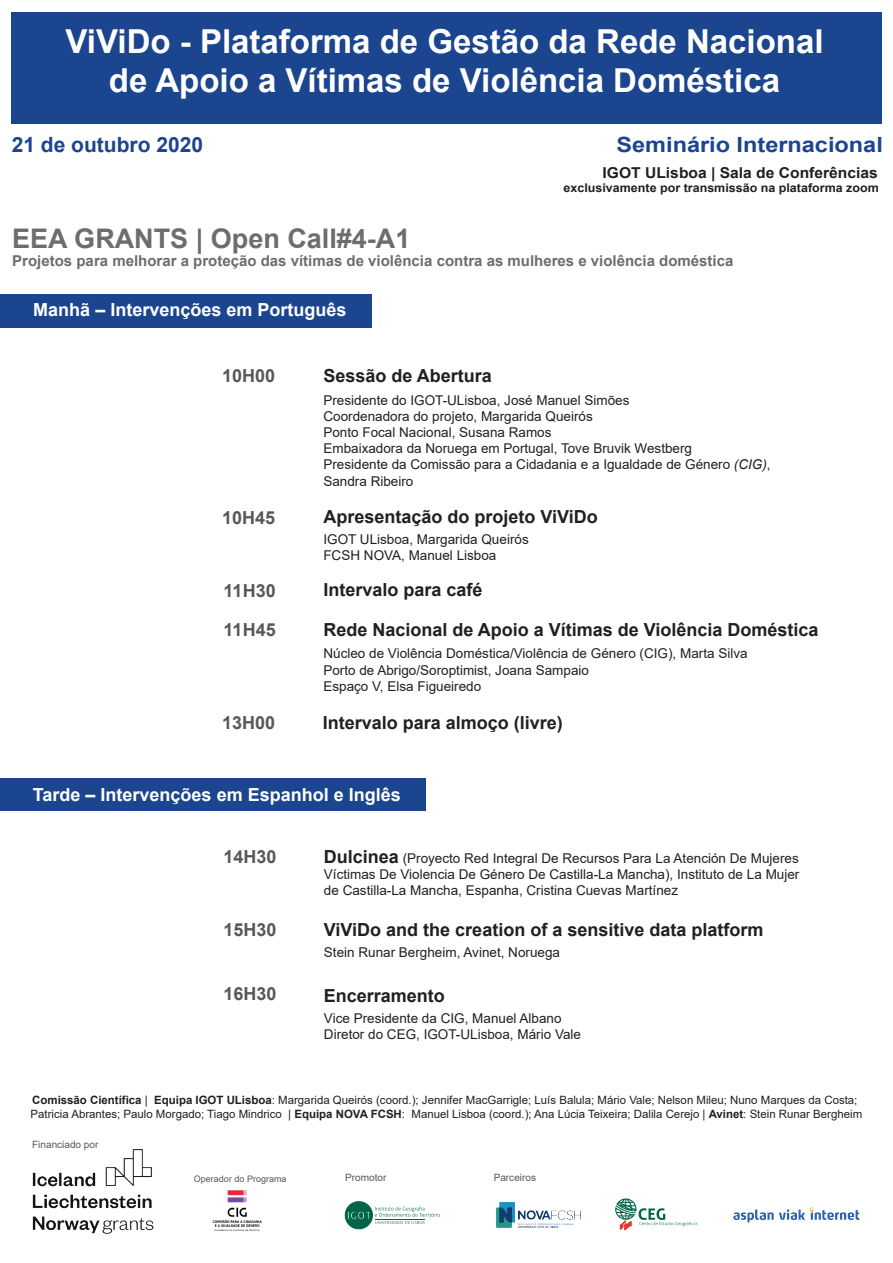
<style>
.page{position:relative;width:893px;height:1263px;background:#fff}
.page>*{position:absolute;margin:0;border:0;box-sizing:border-box;transform-origin:0 0}
.t1{font:700 33px/39.6px "Arial";color:#fff;text-align:center}
.t2{font:700 27px "Arial";color:#6c6d70}
.t3{font:700 21px "Arial";color:#1c4590;scale:1.12 1}
.t4{font:700 21px "Arial";color:#1c4590}
.t5{font:700 18px "Arial";color:#231f20}
.t6{font:700 18px "Arial";color:#fff}
.t7{font:700 18px "Arial";color:#57585a}
.t8{font:700 15px "Arial";color:#6c6d70}
.t9{font:700 15px "Arial";color:#231f20;scale:1.04 1}
.t10{font:13.5px/16.2px "Arial";color:#231f20}
.t11{font:700 12px "Arial";color:#231f20;scale:1.04 1}
.t12{font:11.4px/13.8px "Arial";color:#231f20}
.t13{font:10.05px "Arial";color:#57585a}
.t14{font:9px "Arial";color:#57585a}
.s1{font-style:italic}
.s2{font-weight:700;font-size:18px}
.s3{font-weight:700}
</style>
<div class="page">
<div style="left:11px;top:12px;width:871px;height:112px;background:#1c4590"></div>
<div style="left:0;top:294px;width:371px;height:33px;background:#1c4590"></div>
<div style="left:0;top:779px;width:426px;height:32px;background:#1c4590"></div>
<img style="left:212px;top:1190px;width:50px;height:41px">
<img style="left:496px;top:1203px;width:84px;height:24px">
<svg style="left:615px;top:1198px;width:82px;height:32px"></svg>
<img style="left:733px;top:1207px;width:127px;height:16px">
<svg style="left:345px;top:1201px;width:95px;height:28px"></svg>
<img style="left:32px;top:1149px;width:122px;height:85px">
<h1 class="t1" style="left:65px;top:22px;width:760px">ViViDo - Plataforma de Gestão da Rede Nacional de Apoio a Vítimas de Violência Doméstica</h1>
<h3 class="t4" style="left:12px;top:130px;width:193px">21 de outubro 2020</h3>
<h3 class="t3" style="left:616px;top:130px;width:239px">Seminário Internacional</h3>
<p class="t9" style="left:603px;top:162px;width:266px">IGOT ULisboa | Sala de Conferências</p>
<p class="t11" style="left:564px;top:180px;width:305px">exclusivamente por transmissão na plataforma zoom</p>
<h2 class="t2" style="left:12px;top:220px;width:400px">EEA GRANTS | Open Call#4-A1</h2>
<p class="t8" style="left:12px;top:250px;width:723px">Projetos para melhorar a proteção das vítimas de violência contra as mulheres e violência doméstica</p>
<h3 class="t6" style="left:33px;top:297px;width:315px">Manhã – Intervenções em Português</h3>
<h3 class="t7" style="left:222px;top:363px;width:55px">10H00</h3>
<h3 class="t7" style="left:222px;top:505px;width:55px">10H45</h3>
<h3 class="t5" style="left:323px;top:363px;width:170px">Sessão de Abertura</h3>
<p class="t10" style="left:323px;top:392px;width:449px">Presidente do IGOT-ULisboa, José Manuel Simões<br>Coordenadora do projeto, Margarida Queirós<br>Ponto Focal Nacional, Susana Ramos<br>Embaixadora da Noruega em Portugal, Tove Bruvik Westberg<br>Presidente da Comissão para a Cidadania e a Igualdade de Género <span class="s1">(CIG)</span>, Sandra Ribeiro</p>
<h3 class="t5" style="left:323px;top:504px;width:276px">Apresentação do projeto ViViDo</h3>
<p class="t10" style="left:323px;top:531px;width:207px">IGOT ULisboa, Margarida Queirós<br>FCSH NOVA, Manuel Lisboa</p>
<h3 class="t7" style="left:224px;top:578px;width:54px">11H30</h3>
<h3 class="t5" style="left:323px;top:577px;width:161px">Intervalo para café</h3>
<h3 class="t7" style="left:224px;top:617px;width:54px">11H45</h3>
<h3 class="t5" style="left:323px;top:617px;width:497px">Rede Nacional de Apoio a Vítimas de Violência Doméstica</h3>
<p class="t10" style="left:323px;top:645px;width:426px">Núcleo de Violência Doméstica/Violência de Género (CIG), Marta Silva<br>Porto de Abrigo/Soroptimist, Joana Sampaio<br>Espaço V, Elsa Figueiredo</p>
<h3 class="t7" style="left:222px;top:710px;width:55px">13H00</h3>
<h3 class="t5" style="left:323px;top:709px;width:242px">Intervalo para almoço (livre)</h3>
<h3 class="t6" style="left:33px;top:782px;width:369px">Tarde – Intervenções em Espanhol e Inglês</h3>
<h3 class="t7" style="left:223px;top:844px;width:55px">14H30</h3>
<p class="t10" style="left:324px;top:850px;width:477px;text-align:justify"><span class="s2">Dulcinea</span> (Proyecto Red Integral De Recursos Para La Atención De Mujeres Víctimas De Violencia De Género De Castilla-La Mancha), Instituto de La Mujer de Castilla-La Mancha, Espanha, Cristina Cuevas Martínez</p>
<h3 class="t7" style="left:223px;top:917px;width:55px">15H30</h3>
<h3 class="t5" style="left:324px;top:917px;width:441px">ViViDo and the creation of a sensitive data platform</h3>
<p class="t10" style="left:324px;top:944px;width:238px">Stein Runar Bergheim, Avinet, Noruega</p>
<h3 class="t7" style="left:223px;top:981px;width:55px">16H30</h3>
<h3 class="t5" style="left:324px;top:982px;width:123px">Encerramento</h3>
<p class="t10" style="left:324px;top:1010px;width:259px">Vice Presidente da CIG, Manuel Albano<br>Diretor do CEG, IGOT-ULisboa, Mário Vale</p>
<p class="t12" style="left:31px;top:1093px;width:833px"><span class="s3">Comissão Científica</span> | <span class="s3">Equipa IGOT ULisboa</span>: Margarida Queirós (coord.); Jennifer MacGarrigle; Luís Balula; Mário Vale; Nelson Mileu; Nuno Marques da Costa;<br>Patricia Abrantes; Paulo Morgado; Tiago Mindrico | <span class="s3">Equipa NOVA FCSH</span>: Manuel Lisboa (coord.); Ana Lúcia Teixeira; Dalila Cerejo | <span class="s3">Avinet</span>: Stein Runar Bergheim</p>
<p class="t13" style="left:32px;top:1138px;width:68px">Financiado por</p>
<p class="t14" style="left:194px;top:1172px;width:94px">Operador do Programa</p>
<p class="t13" style="left:345px;top:1171px;width:43px">Promotor</p>
<p class="t13" style="left:494px;top:1171px;width:44px">Parceiros</p>
</div>
